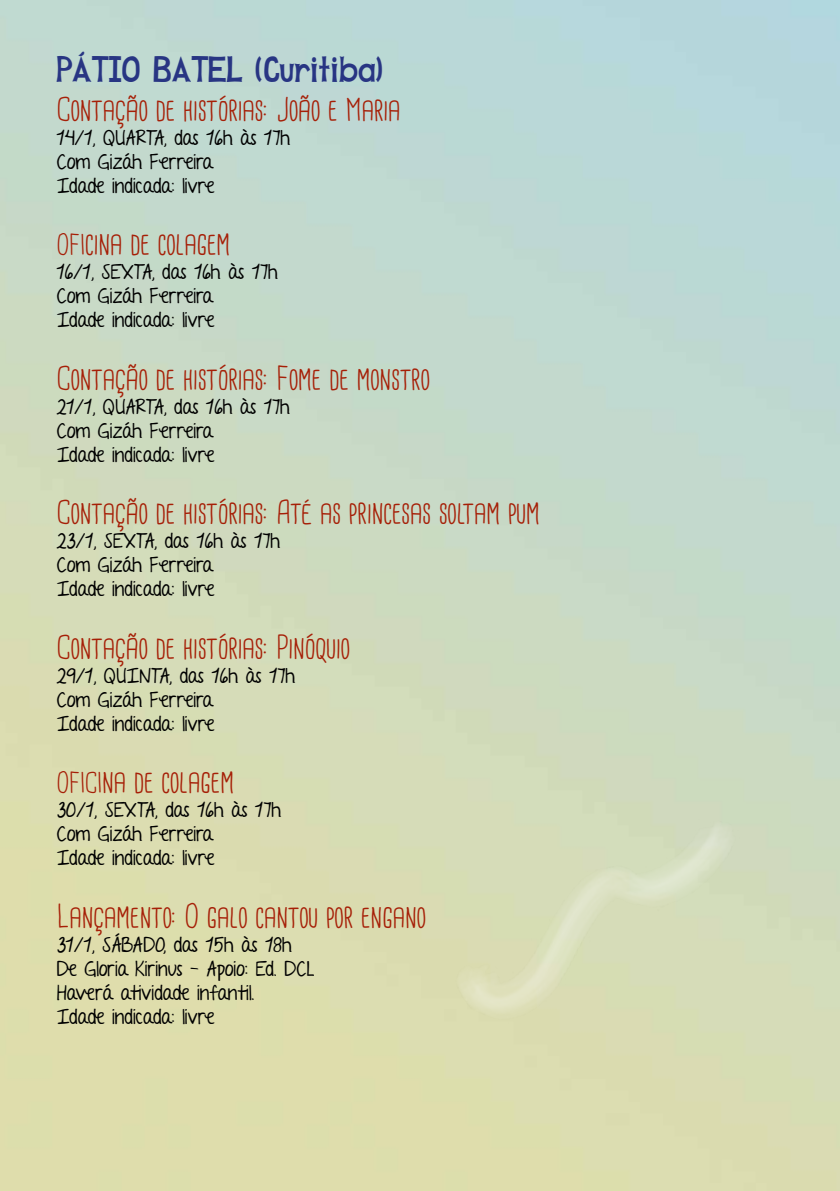
<style>
.page{position:relative;width:840px;height:1191px;background:#fff}
.page>*{position:absolute;margin:0;border:0;box-sizing:border-box;transform-origin:0 0}
.t1{font:32px "Cardenio Modern";color:#a61f07}
.t2{font:22px "DJBPLAYMISTYFORME";color:#283583}
.t3{font:20px/24px "A Year Without Rain";color:#000}
.s1{font-size:28px}
</style>
<div class="page">
<p class="t2" style="left:57px;top:62px;width:329px">PÁTIO BATEL (Curitiba)</p>
<h1 class="t1" style="left:57px;top:92px;width:345px">Contação de histórias: João e Maria</h1>
<p class="t3" style="left:57px;top:126px;width:235px">14/1, QUARTA, das 16h às 17h<br>Com Gizáh Ferreira<br>Idade indicada: livre</p>
<h1 class="t1" style="left:57px;top:227px;width:175px"><span class="s1">OFI</span>cina de colagem</h1>
<p class="t3" style="left:57px;top:260px;width:222px">16/1, SEXTA, das 16h às 17h<br>Com Gizáh Ferreira<br>Idade indicada: livre</p>
<h1 class="t1" style="left:57px;top:361px;width:374px">Contação de histórias: Fome de monstro</h1>
<p class="t3" style="left:57px;top:394px;width:234px">21/1, QUARTA, das 16h às 17h<br>Com Gizáh Ferreira<br>Idade indicada: livre</p>
<h1 class="t1" style="left:57px;top:496px;width:484px">Contação de histórias: Até as princesas soltam pum</h1>
<p class="t3" style="left:57px;top:529px;width:225px">23/1, SEXTA, das 16h às 17h<br>Com Gizáh Ferreira<br>Idade indicada: livre</p>
<h1 class="t1" style="left:57px;top:630px;width:294px">Contação de histórias: Pinóquio</h1>
<p class="t3" style="left:57px;top:663px;width:240px">29/1, QUINTA, das 16h às 17h<br>Com Gizáh Ferreira<br>Idade indicada: livre</p>
<h1 class="t1" style="left:57px;top:764px;width:179px"><span class="s1">OFICI</span>na de colagem</h1>
<p class="t3" style="left:57px;top:798px;width:226px">30/1, SEXTA, das 16h às 17h<br>Com Gizáh Ferreira<br>Idade indicada: livre</p>
<h1 class="t1" style="left:57px;top:899px;width:370px">Lançamento: O galo cantou por engano</h1>
<p class="t3" style="left:57px;top:932px;width:259px">31/1, SÁBADO, das 15h às 18h<br>De Gloria Kirinus - Apoio: Ed. DCL<br>Haverá atividade infantil.<br>Idade indicada: livre</p>
</div>
